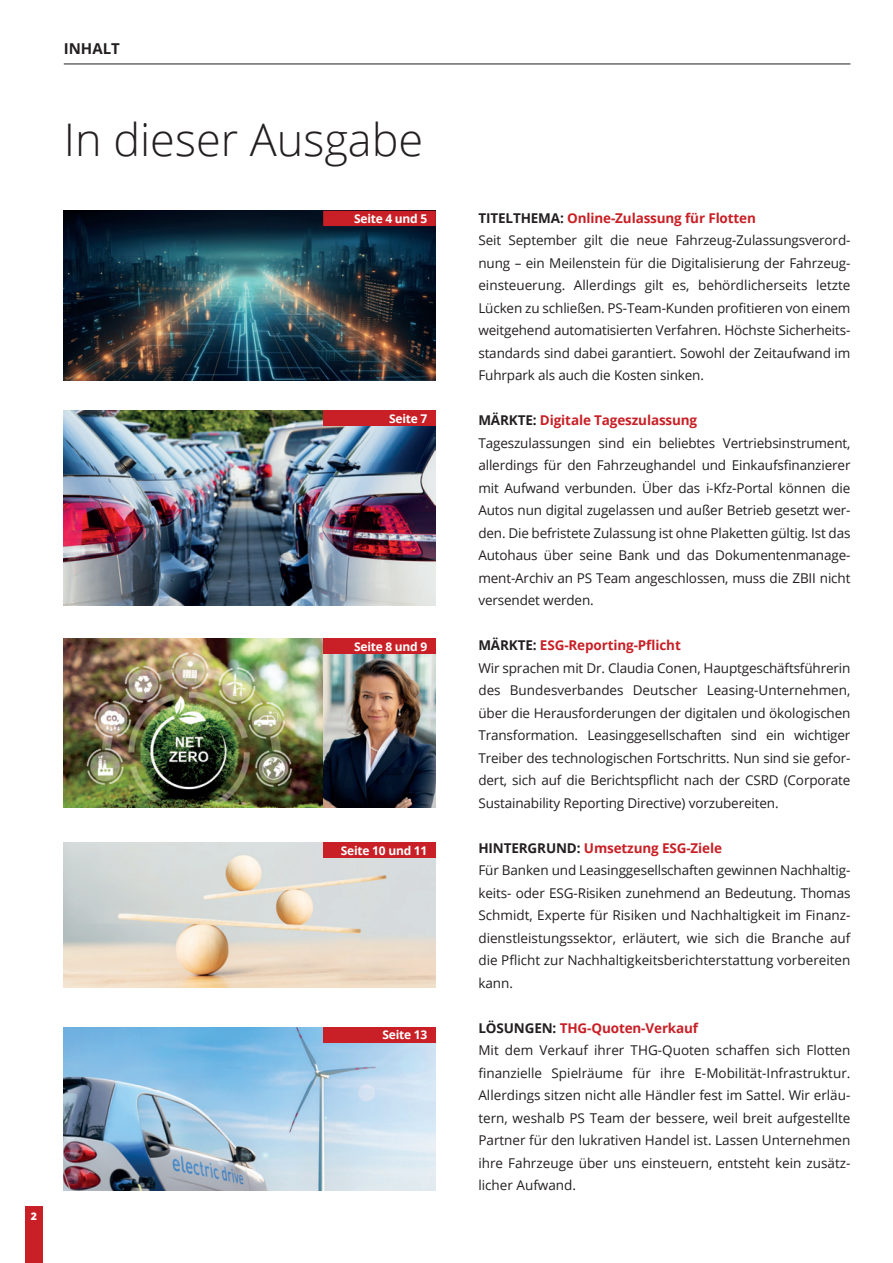
<style>
.page{position:relative;width:893px;height:1263px;background:#fff}
.page>*{position:absolute;margin:0;border:0;box-sizing:border-box;transform-origin:0 0}
.Headline_1{font:300 45px "Open Sans";color:#231f20}
.t1{font:700 15px "Open Sans";color:#231f20}
.Fliesstext{font:13.5px/22.5px "Open Sans";letter-spacing:-.01em;color:#231f20;text-align:justify}
.Fliesstext_bold{font:700 13.5px "Open Sans";letter-spacing:-.01em;color:#c82026}
.t2{font:700 12px "Open Sans";letter-spacing:-.02em;color:#fff}
.t3{font:800 10.5px "Open Sans";color:#fff}
.s1{color:#231f20}
</style>
<div class="page">
<div style="left:25px;top:1206px;width:17px;height:57px;background:#c82026"></div>
<hr style="left:64px;top:64px;width:786px;height:1px;background:#231f20">
<img style="left:64px;top:639px;width:259px;height:169px">
<img style="left:323px;top:654px;width:113px;height:154px">
<img style="left:64px;top:411px;width:372px;height:194px">
<img style="left:64px;top:842px;width:372px;height:146px">
<img style="left:64px;top:1027px;width:372px;height:163px">
<img style="left:64px;top:211px;width:372px;height:169px">
<div style="left:323px;top:211px;width:113px;height:15px;background:#c82026"></div>
<div style="left:323px;top:639px;width:113px;height:15px;background:#c82026"></div>
<div style="left:323px;top:842px;width:113px;height:16px;background:#c82026"></div>
<div style="left:323px;top:411px;width:113px;height:15px;background:#c82026"></div>
<div style="left:323px;top:1027px;width:113px;height:15px;background:#c82026"></div>
<p class="t1" style="left:64px;top:38px;width:58px">INHALT</p>
<p class="Headline_1" style="left:64px;top:109px;width:361px">In dieser Ausgabe</p>
<p class="t2" style="left:354px;top:210px;width:75px">Seite 4 und 5</p>
<p class="t2" style="left:389px;top:410px;width:40px">Seite 7</p>
<p class="t3" style="left:31px;top:1208px;width:8px">2</p>
<p class="t2" style="left:354px;top:638px;width:75px">Seite 8 und 9</p>
<p class="t2" style="left:341px;top:842px;width:88px">Seite 10 und 11</p>
<p class="t2" style="left:383px;top:1026px;width:46px">Seite 13</p>
<p class="Fliesstext_bold" style="left:478px;top:208px;width:279px"><span class="s1">TITELTHEMA:</span> Online-Zulassung für Flotten</p>
<p class="Fliesstext" style="left:478px;top:229px;width:374px">Seit September gilt die neue Fahrzeug-Zulassungsverord&shy;nung – ein Meilenstein für die Digitalisierung der Fahrzeug&shy;einsteuerung. Allerdings gilt es, behördlicherseits letzte Lücken zu schließen. PS-Team-Kunden profitieren von einem weitgehend automatisierten Verfahren. Höchste Sicherheits&shy;standards sind dabei garantiert. Sowohl der Zeitaufwand im Fuhrpark als auch die Kosten sinken.</p>
<p class="Fliesstext_bold" style="left:478px;top:411px;width:220px"><span class="s1">MÄRKTE:</span> Digitale Tageszulassung</p>
<p class="Fliesstext" style="left:478px;top:431px;width:374px">Tageszulassungen sind ein beliebtes Vertriebsinstrument, allerdings für den Fahrzeughandel und Einkaufsfinanzierer mit Aufwand verbunden. Über das i-Kfz-Portal können die Autos nun digital zugelassen und außer Betrieb gesetzt wer&shy;den. Die befristete Zulassung ist ohne Plaketten gültig. Ist das Autohaus über seine Bank und das Dokumentenmanage&shy;ment-Archiv an PS Team angeschlossen, muss die ZBII nicht versendet werden.</p>
<p class="Fliesstext_bold" style="left:478px;top:636px;width:204px"><span class="s1">MÄRKTE:</span> ESG-Reporting-Pflicht</p>
<p class="Fliesstext" style="left:478px;top:656px;width:374px">Wir sprachen mit Dr. Claudia Conen, Hauptgeschäftsführerin des Bundesverbandes Deutscher Leasing-Unternehmen, über die Herausforderungen der digitalen und ökologischen Transformation. Leasinggesellschaften sind ein wichtiger Treiber des technologischen Fortschritts. Nun sind sie gefor&shy;dert, sich auf die Berichtspflicht nach der CSRD (Corporate Sustainability Reporting Directive) vorzubereiten.</p>
<p class="Fliesstext_bold" style="left:478px;top:838px;width:245px"><span class="s1">HINTERGRUND:</span> Umsetzung ESG-Ziele</p>
<p class="Fliesstext" style="left:478px;top:859px;width:374px">Für Banken und Leasinggesellschaften gewinnen Nachhaltig&shy;keits- oder ESG-Risiken zunehmend an Bedeutung. Thomas Schmidt, Experte für Risiken und Nachhaltigkeit im Finanz&shy;dienstleistungssektor, erläutert, wie sich die Branche auf die Pflicht zur Nachhaltigkeitsberichterstattung vorbereiten kann.</p>
<p class="Fliesstext_bold" style="left:478px;top:1018px;width:221px"><span class="s1">LÖSUNGEN:</span> THG-Quoten-Verkauf</p>
<p class="Fliesstext" style="left:478px;top:1039px;width:374px">Mit dem Verkauf ihrer THG-Quoten schaffen sich Flotten finanzielle Spielräume für ihre E-Mobilität-Infrastruktur.<br>Allerdings sitzen nicht alle Händler fest im Sattel. Wir erläu&shy;tern, weshalb PS Team der bessere, weil breit aufgestellte Partner für den lukrativen Handel ist. Lassen Unternehmen ihre Fahrzeuge über uns einsteuern, entsteht kein zusätz&shy;licher Aufwand.</p>
</div>
